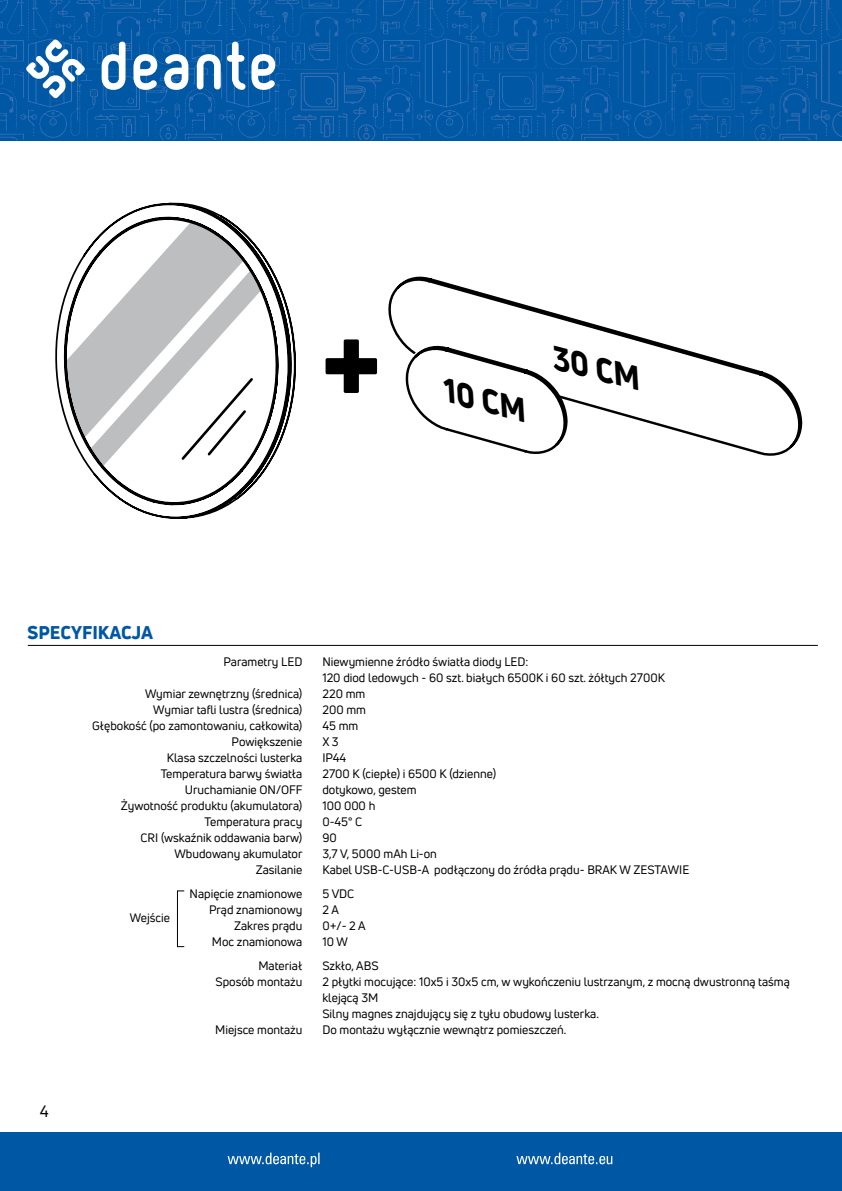
<style>
.page{position:relative;width:842px;height:1191px;background:#fff}
.page>*{position:absolute;margin:0;border:0;box-sizing:border-box;transform-origin:0 0}
.t1{font:800 106.2px "Uni Neue";color:#000;scale:1.04 1}
.t2{font:italic 800 31.8px "Uni Neue";color:#000}
.t3{font:800 18px "Uni Neue";color:#0058a4}
.t4{font:16px "Uni Neue";color:#000}
.t5{font:12px/16px "Uni Neue";color:#000}
</style>
<div class="page">
<div style="left:0;top:1132px;width:842px;height:59px;background:#0058a4"></div>
<svg style="left:228px;top:1152px;width:384px;height:15px"></svg>
<svg style="left:0;top:0;width:771px;height:140px;background:#055aa6"></svg>
<svg style="left:293px;top:72px;width:88px;height:68px;background:#085ba6"></svg>
<svg style="left:581px;top:0;width:76px;height:41px;background:#065aa5"></svg>
<svg style="left:771px;top:0;width:71px;height:140px;background:#065aa5"></svg>
<img style="left:0;top:13px;width:293px;height:4px">
<img style="left:13px;top:71px;width:278px;height:50px">
<img style="left:390px;top:41px;width:177px;height:25px">
<img style="left:626px;top:7px;width:147px;height:16px">
<img style="left:581px;top:113px;width:163px;height:24px">
<img style="left:792px;top:7px;width:50px;height:28px">
<svg style="left:26px;top:40px;width:59px;height:58px"></svg>
<svg style="left:102px;top:42px;width:24px;height:48px"></svg>
<svg style="left:197px;top:54px;width:24px;height:35px"></svg>
<svg style="left:133px;top:54px;width:24px;height:36px"></svg>
<svg style="left:164px;top:54px;width:24px;height:36px"></svg>
<svg style="left:227px;top:42px;width:48px;height:48px"></svg>
<svg style="left:55px;top:202px;width:241px;height:317px"></svg>
<svg style="left:65px;top:221px;width:196px;height:245px"></svg>
<svg style="left:388px;top:276px;width:415px;height:180px"></svg>
<svg style="left:404px;top:345px;width:165px;height:110px"></svg>
<div style="left:177px;top:890px;width:8px;height:57px;border:1px solid #000"></div>
<hr style="left:28px;top:645px;width:790px;height:1px;background:#000">
<h3 class="t3" style="left:27px;top:620px;width:128px">SPECYFIKACJA</h3>
<h1 class="t1" style="left:277px;top:401px;width:68px;rotate:-90deg">+</h1>
<h2 class="t2" style="left:562px;top:336px;width:91px;rotate:15deg">30 CM</h2>
<h2 class="t2" style="left:453px;top:369px;width:86px;rotate:15deg">10 CM</h2>
<h3 class="t4" style="left:40px;top:1100px;width:10px">4</h3>
<p class="t5" style="left:223px;top:653px;width:80px">Parametry LED</p>
<p class="t5" style="left:322px;top:653px;width:344px">Niewymienne źródło światła diody LED:<br>120 diod ledowych - 60 szt. białych 6500K i 60 szt. żółtych 2700K</p>
<p class="t5" style="left:145px;top:685px;width:159px">Wymiar zewnętrzny (średnica)</p>
<p class="t5" style="left:322px;top:685px;width:44px">220 mm</p>
<p class="t5" style="left:153px;top:701px;width:151px">Wymiar tafli lustra (średnica)</p>
<p class="t5" style="left:322px;top:701px;width:45px">200 mm</p>
<p class="t5" style="left:92px;top:717px;width:212px">Głębokość (po zamontowaniu, całkowita)</p>
<p class="t5" style="left:322px;top:717px;width:37px">45 mm</p>
<p class="t5" style="left:232px;top:733px;width:72px">Powiększenie</p>
<p class="t5" style="left:322px;top:733px;width:18px">X 3</p>
<p class="t5" style="left:167px;top:749px;width:137px">Klasa szczelności lusterka</p>
<p class="t5" style="left:322px;top:749px;width:25px">IP44</p>
<p class="t5" style="left:161px;top:765px;width:143px">Temperatura barwy światła</p>
<p class="t5" style="left:322px;top:765px;width:175px">2700 K (ciepłe) i 6500 K (dzienne)</p>
<p class="t5" style="left:185px;top:781px;width:119px">Uruchamianie ON/OFF</p>
<p class="t5" style="left:322px;top:781px;width:96px">dotykowo, gestem</p>
<p class="t5" style="left:121px;top:797px;width:183px">Żywotność produktu (akumulatora)</p>
<p class="t5" style="left:322px;top:797px;width:54px">100 000 h</p>
<p class="t5" style="left:205px;top:813px;width:99px">Temperatura pracy</p>
<p class="t5" style="left:322px;top:813px;width:41px">0-45° C</p>
<p class="t5" style="left:141px;top:829px;width:163px">CRI (wskaźnik oddawania barw)</p>
<p class="t5" style="left:322px;top:829px;width:16px">90</p>
<p class="t5" style="left:175px;top:845px;width:130px">Wbudowany akumulator</p>
<p class="t5" style="left:322px;top:845px;width:116px">3,7 V, 5000 mAh Li-on</p>
<p class="t5" style="left:256px;top:861px;width:48px">Zasilanie</p>
<p class="t5" style="left:322px;top:861px;width:368px">Kabel USB-C-USB-A podłączony do źródła prądu- BRAK W ZESTAWIE</p>
<p class="t5" style="left:190px;top:885px;width:114px">Napięcie znamionowe</p>
<p class="t5" style="left:322px;top:885px;width:33px">5 VDC</p>
<p class="t5" style="left:209px;top:901px;width:95px">Prąd znamionowy</p>
<p class="t5" style="left:322px;top:901px;width:18px">2 A</p>
<p class="t5" style="left:234px;top:917px;width:70px">Zakres prądu</p>
<p class="t5" style="left:322px;top:917px;width:45px">0+/- 2 A</p>
<p class="t5" style="left:212px;top:933px;width:92px">Moc znamionowa</p>
<p class="t5" style="left:322px;top:933px;width:27px">10 W</p>
<p class="t5" style="left:258px;top:957px;width:45px">Materiał</p>
<p class="t5" style="left:322px;top:957px;width:58px">Szkło, ABS</p>
<p class="t5" style="left:216px;top:973px;width:88px">Sposób montażu</p>
<p class="t5" style="left:322px;top:973px;width:469px">2 płytki mocujące: 10x5 i 30x5 cm, w wykończeniu lustrzanym, z mocną dwustronną taśmą klejącą 3M<br>Silny magnes znajdujący się z tyłu obudowy lusterka.</p>
<p class="t5" style="left:215px;top:1021px;width:89px">Miejsce montażu</p>
<p class="t5" style="left:322px;top:1021px;width:245px">Do montażu wyłącznie wewnątrz pomieszczeń.</p>
<p class="t5" style="left:130px;top:910px;width:42px">Wejście</p>
</div>
